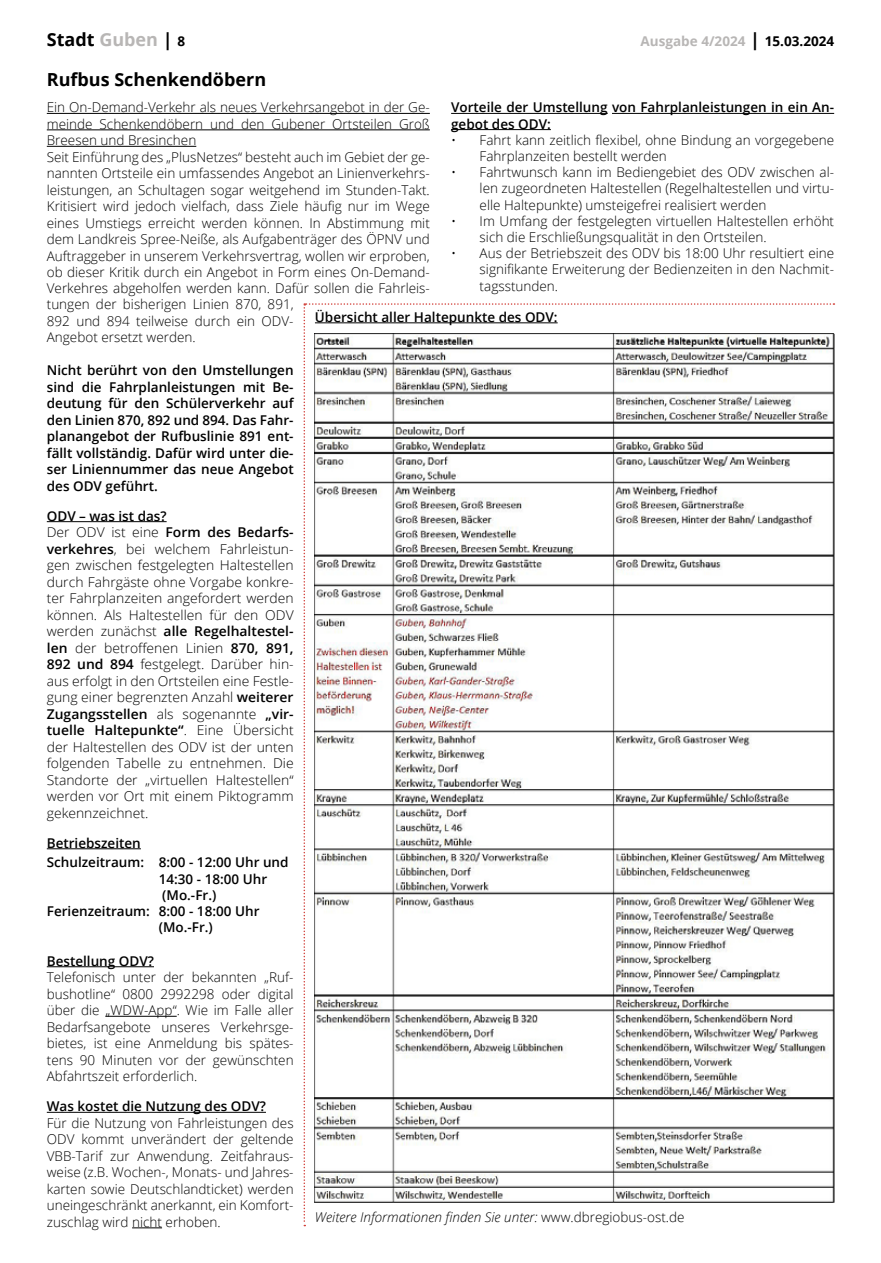
<style>
.page{position:relative;width:881px;height:1263px;background:#fff}
.page>*{position:absolute;margin:0;border:0;box-sizing:border-box;transform-origin:0 0}
.t1{font:700 18px "Open Sans";color:#000}
.t2{font:300 13.5px/16.5px "Open Sans";color:#000}
.t3{font:600 13.5px/16.5px "Open Sans";color:#000}
.t4{font:italic 300 13.5px "Open Sans";color:#000}
.t5{font:700 13.5px "Open Sans";color:#b8b6b5}
.s1{color:#b8b6b5}
.s2{font-size:13.5px}
.s3{font-size:18px;color:#000}
.s4{color:#000}
.s5{font-weight:600}
.s6{font-style:normal}
</style>
<div class="page">
<hr style="left:47px;top:113px;width:382px;height:1px;background:#000">
<hr style="left:47px;top:130px;width:382px;height:1px;background:#000">
<hr style="left:47px;top:146px;width:149px;height:1px;background:#000">
<hr style="left:47px;top:521px;width:119px;height:1px;background:#000">
<hr style="left:47px;top:848px;width:94px;height:1px;background:#000">
<hr style="left:47px;top:966px;width:107px;height:1px;background:#000">
<hr style="left:105px;top:1016px;width:72px;height:1px;background:#000">
<hr style="left:47px;top:1112px;width:219px;height:1px;background:#000">
<hr style="left:132px;top:1227px;width:30px;height:1px;background:#000">
<hr style="left:451px;top:113px;width:156px;height:1px;background:#000">
<hr style="left:611px;top:113px;width:222px;height:1px;background:#000">
<hr style="left:451px;top:129px;width:99px;height:1px;background:#000">
<svg style="left:303px;top:303px;width:531px;height:923px"></svg>
<h1 class="t1" style="left:47px;top:27px;width:140px">Stadt <span class="s1">Guben</span> | <span class="s2">8</span></h1>
<p class="t5" style="left:640px;top:32px;width:195px">Ausgabe 4/2024 <span class="s3">|</span> <span class="s4">15.03.2024</span></p>
<h1 class="t1" style="left:47px;top:67px;width:221px">Rufbus Schenkendöbern</h1>
<p class="t2" style="left:47px;top:99px;width:384px">Ein On-Demand-Verkehr als neues Verkehrsangebot in der Ge&shy;meinde Schenkendöbern und den Gubener Ortsteilen Groß Breesen und Bresinchen<br>Seit Einführung des „PlusNetzes“ besteht auch im Gebiet der ge&shy;nannten Ortsteile ein umfassendes Angebot an Linienverkehrs&shy;leistungen, an Schultagen sogar weitgehend im Stunden-Takt.<br>Kritisiert wird jedoch vielfach, dass Ziele häufig nur im Wege eines Umstiegs erreicht werden können. In Abstimmung mit dem Landkreis Spree-Neiße, als Aufgabenträger des ÖPNV und Auftraggeber in unserem Verkehrsvertrag, wollen wir erproben, ob dieser Kritik durch ein Angebot in Form eines On-Demand-Verkehres abgeholfen werden kann. Dafür sollen die Fahrleis&shy;tungen der bisherigen Linien 870, 891,<br>892 und 894 teilweise durch ein ODV-<br>Angebot ersetzt werden.</p>
<p class="t3" style="left:47px;top:362px;width:248px;text-align:justify">Nicht berührt von den Umstellungen sind die Fahrplanleistungen mit Be&shy;deutung für den Schülerverkehr auf den Linien 870, 892 und 894. Das Fahr&shy;planangebot der Rufbuslinie 891 ent&shy;fällt vollständig. Dafür wird unter die&shy;ser Liniennummer das neue Angebot des ODV geführt.</p>
<p class="t2" style="left:47px;top:507px;width:248px"><span class="s5">ODV – was ist das?<br></span>Der ODV ist eine <span class="s5">Form des Bedarfs&shy;verkehres</span>, bei welchem Fahrleistun&shy;gen zwischen festgelegten Haltestellen durch Fahrgäste ohne Vorgabe konkre&shy;ter Fahrplanzeiten angefordert werden können. Als Haltestellen für den ODV werden zunächst <span class="s5">alle Regelhaltestel&shy;len</span> der betroffenen Linien <span class="s5">870, 891, 892 und 894</span> festgelegt. Darüber hin&shy;aus erfolgt in den Ortsteilen eine Festle&shy;gung einer begrenzten Anzahl <span class="s5">weiterer Zugangsstellen</span> als sogenannte <span class="s5">„vir&shy;tuelle Haltepunkte“</span>. Eine Übersicht der Haltestellen des ODV ist der unten folgenden Tabelle zu entnehmen. Die Standorte der „virtuellen Haltestellen“ werden vor Ort mit einem Piktogramm gekennzeichnet.</p>
<p class="t3" style="left:47px;top:833px;width:243px;line-height:19.6px">Betriebszeiten<br>Schulzeitraum: 8:00 - 12:00 Uhr und</p>
<p class="t3" style="left:159px;top:870px;width:110px">14:30 - 18:00 Uhr</p>
<p class="t3" style="left:162px;top:886px;width:56px">(Mo.-Fr.)</p>
<p class="t3" style="left:47px;top:903px;width:214px">Ferienzeitraum: 8:00 - 18:00 Uhr</p>
<p class="t3" style="left:159px;top:919px;width:56px">(Mo.-Fr.)</p>
<p class="t3" style="left:47px;top:952px;width:109px">Bestellung ODV?</p>
<p class="t2" style="left:47px;top:969px;width:248px;text-align:justify">Telefonisch unter der bekannten „Ruf&shy;bushotline“ 0800 2992298 oder digital über die „WDW-App“. Wie im Falle aller Bedarfsangebote unseres Verkehrsge&shy;bietes, ist eine Anmeldung bis spätes&shy;tens 90 Minuten vor der gewünschten Abfahrtszeit erforderlich.</p>
<p class="t3" style="left:47px;top:1098px;width:220px">Was kostet die Nutzung des ODV?</p>
<p class="t2" style="left:47px;top:1114px;width:248px;text-align:justify">Für die Nutzung von Fahrleistungen des ODV kommt unverändert der geltende VBB-Tarif zur Anwendung. Zeitfahraus&shy;weise (z.B. Wochen-, Monats- und Jahres&shy;karten sowie Deutschlandticket) werden uneingeschränkt anerkannt, ein Komfort&shy;zuschlag wird nicht erhoben.</p>
<p class="t3" style="left:451px;top:99px;width:384px">Vorteile der Umstellung von Fahrplanleistungen in ein An&shy;gebot des ODV:</p>
<p class="t2" style="left:479px;top:131px;width:356px;text-indent:-28px">• Fahrt kann zeitlich flexibel, ohne Bindung an vorgegebene<br>Fahrplanzeiten bestellt werden</p>
<p class="t2" style="left:479px;top:164px;width:356px;text-align:justify;text-indent:-28px">• Fahrtwunsch kann im Bediengebiet des ODV zwischen al&shy;len zugeordneten Haltestellen (Regelhaltestellen und virtu&shy;elle Haltepunkte) umsteigefrei realisiert werden</p>
<p class="t2" style="left:479px;top:212px;width:356px;text-indent:-28px">• Im Umfang der festgelegten virtuellen Haltestellen erhöht sich die Erschließungsqualität in den Ortsteilen.</p>
<p class="t2" style="left:479px;top:245px;width:356px;text-align:justify;text-indent:-28px">• Aus der Betriebszeit des ODV bis 18:00 Uhr resultiert eine signifikante Erweiterung der Bedienzeiten in den Nachmit&shy;tagsstunden.</p>
<p class="t3" style="left:315px;top:308px;width:244px">Übersicht aller Haltepunkte des ODV:</p>
<p class="t4" style="left:315px;top:1208px;width:371px">Weitere Informationen finden Sie unter: <span class="s6">www.dbregiobus-ost.de</span></p>
</div>
